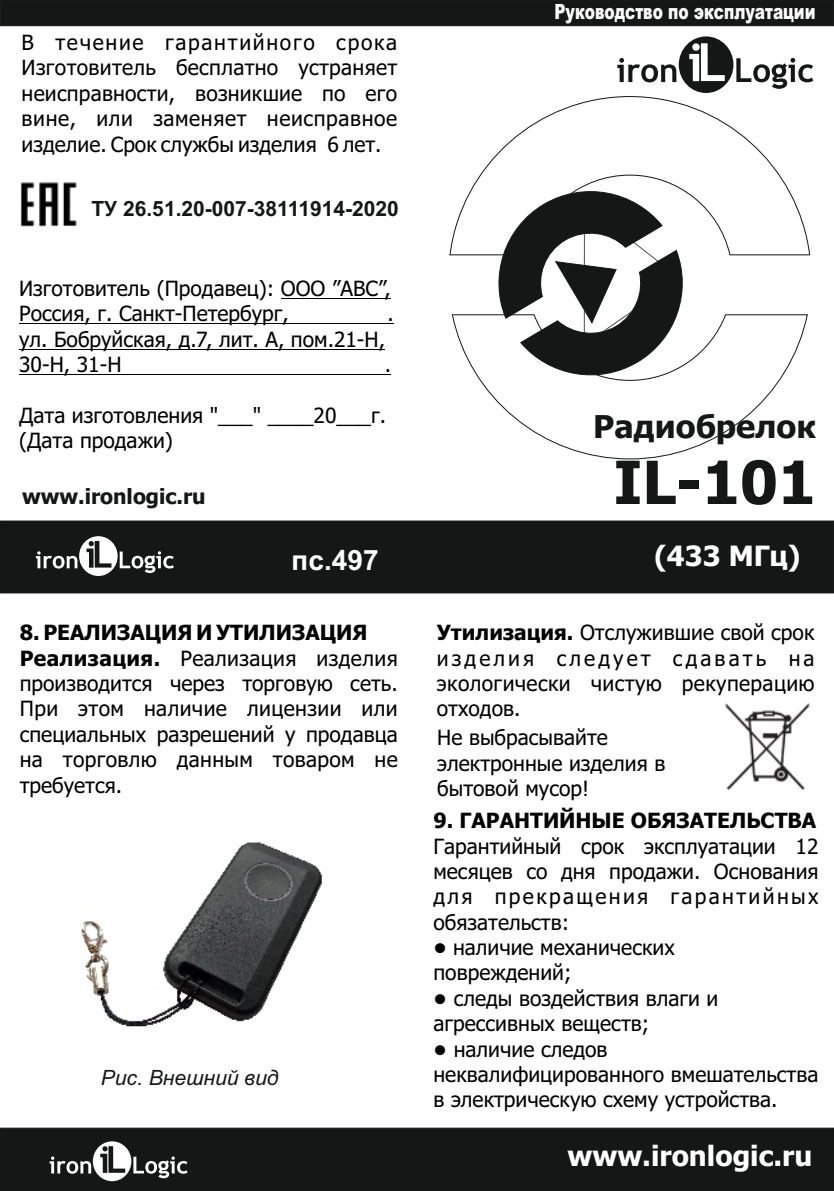
<style>
.page{position:relative;width:834px;height:1191px;background:#fff}
.page>*{position:absolute;margin:0;border:0;box-sizing:border-box;transform-origin:0 0}
.t1{font:700 59.5px "Tahoma";color:#151616}
.t2{font:700 31.5px "Tahoma";color:#151616}
.t3{font:700 28px "Tahoma";color:#fff}
.t4{font:700 28px "Arial";color:#fff}
.t5{font:21px/25.2px "Tahoma";color:#000}
.t6{font:700 21px "Arial";color:#151616}
.t7{font:700 21px "Tahoma";color:#000}
.t8{font:900 21px "Arial";color:#fff;scale:.73 1}
.t9{font:700 21px "Tahoma";color:#151616}
.t10{font:italic 21px "Arial";color:#151616}
.s1{font-weight:700}
</style>
<div class="page">
<div style="left:0;top:0;width:833px;height:26px;background:#151616"></div>
<div style="left:0;top:1127px;width:833px;height:64px;background:#151616"></div>
<div style="left:0;top:520px;width:833px;height:73px;background:#151616"></div>
<svg style="left:449px;top:96px;width:361px;height:364px"></svg>
<svg style="left:617px;top:36px;width:196px;height:57px"></svg>
<svg style="left:36px;top:536px;width:138px;height:40px"></svg>
<svg style="left:50px;top:1141px;width:137px;height:40px"></svg>
<hr style="left:281px;top:298px;width:109px;height:1px;background:#000">
<hr style="left:19px;top:323px;width:374px;height:1px;background:#000">
<hr style="left:19px;top:349px;width:366px;height:1px;background:#000">
<hr style="left:19px;top:374px;width:371px;height:1px;background:#000">
<img style="left:20px;top:182px;width:57px;height:45px">
<img style="left:725px;top:702px;width:85px;height:89px">
<img style="left:81px;top:842px;width:241px;height:185px">
<p class="t5" style="left:22px;top:32px;width:377px;text-align:justify">В течение гарантийного срока Изготовитель бесплатно устраняет неисправности, возникшие по его вине, или заменяет неисправное изделие. Срок службы изделия 6 лет.</p>
<p class="t6" style="left:91px;top:201px;width:309px">ТУ 26.51.20-007-38111914-2020</p>
<p class="t5" style="left:19px;top:278px;width:373px">Изготовитель (Продавец): ООО ”АВС”,<br>Россия, г. Санкт-Петербург,</p>
<p class="t5" style="left:387px;top:303px;width:8px">.</p>
<p class="t5" style="left:19px;top:328px;width:367px">ул. Бобруйская, д.7, лит. А, пом.21-Н,<br>30-Н, 31-Н</p>
<p class="t5" style="left:384px;top:354px;width:8px">.</p>
<p class="t5" style="left:19px;top:404px;width:368px">Дата изготовления "___" ____20___г. (Дата продажи)</p>
<p class="t9" style="left:22px;top:488px;width:185px">www.ironlogic.ru</p>
<h3 class="t4" style="left:291px;top:549px;width:88px">пс.497</h3>
<p class="t5" style="left:20px;top:622px;width:379px"><span class="s1">8. РЕАЛИЗАЦИЯ И УТИЛИЗАЦИЯ<br>Реализация.</span> Реализация изделия производится через торговую сеть.<br>При этом наличие лицензии или специальных разрешений у продавца на торговлю данным товаром не требуется.</p>
<p class="t10" style="left:101px;top:1069px;width:179px">Рис. Внешний вид</p>
<p class="t8" style="left:554px;top:4px;width:359px">Руководство по эксплуатации</p>
<h2 class="t2" style="left:593px;top:413px;width:224px">Радиобрелок</h2>
<h1 class="t1" style="left:613px;top:458px;width:204px">IL-101</h1>
<h3 class="t3" style="left:654px;top:545px;width:148px">(433 МГц)</h3>
<p class="t5" style="left:437px;top:622px;width:379px;text-align:justify"><span class="s1">Утилизация.</span> Отслужившие свой срок изделия следует сдавать на экологически чистую рекуперацию отходов.</p>
<p class="t5" style="left:437px;top:727px;width:230px">Не выбрасывайте электронные изделия в бытовой мусор!</p>
<p class="t7" style="left:433px;top:812px;width:384px">9. ГАРАНТИЙНЫЕ ОБЯЗАТЕЛЬСТВА</p>
<p class="t5" style="left:433px;top:835px;width:386px;text-align:justify">Гарантийный срок эксплуатации 12 месяцев со дня продажи. Основания для прекращения гарантийных обязательств:</p>
<p class="t5" style="left:433px;top:936px;width:243px"><span class="s1">•</span> наличие механических повреждений;</p>
<p class="t5" style="left:433px;top:987px;width:286px"><span class="s1">•</span> следы воздействия влаги и агрессивных веществ;</p>
<p class="t5" style="left:433px;top:1038px;width:386px"><span class="s1">•</span> наличие следов неквалифицированного вмешательства в электрическую схему устройства.</p>
<h3 class="t3" style="left:567px;top:1144px;width:246px">www.ironlogic.ru</h3>
</div>
